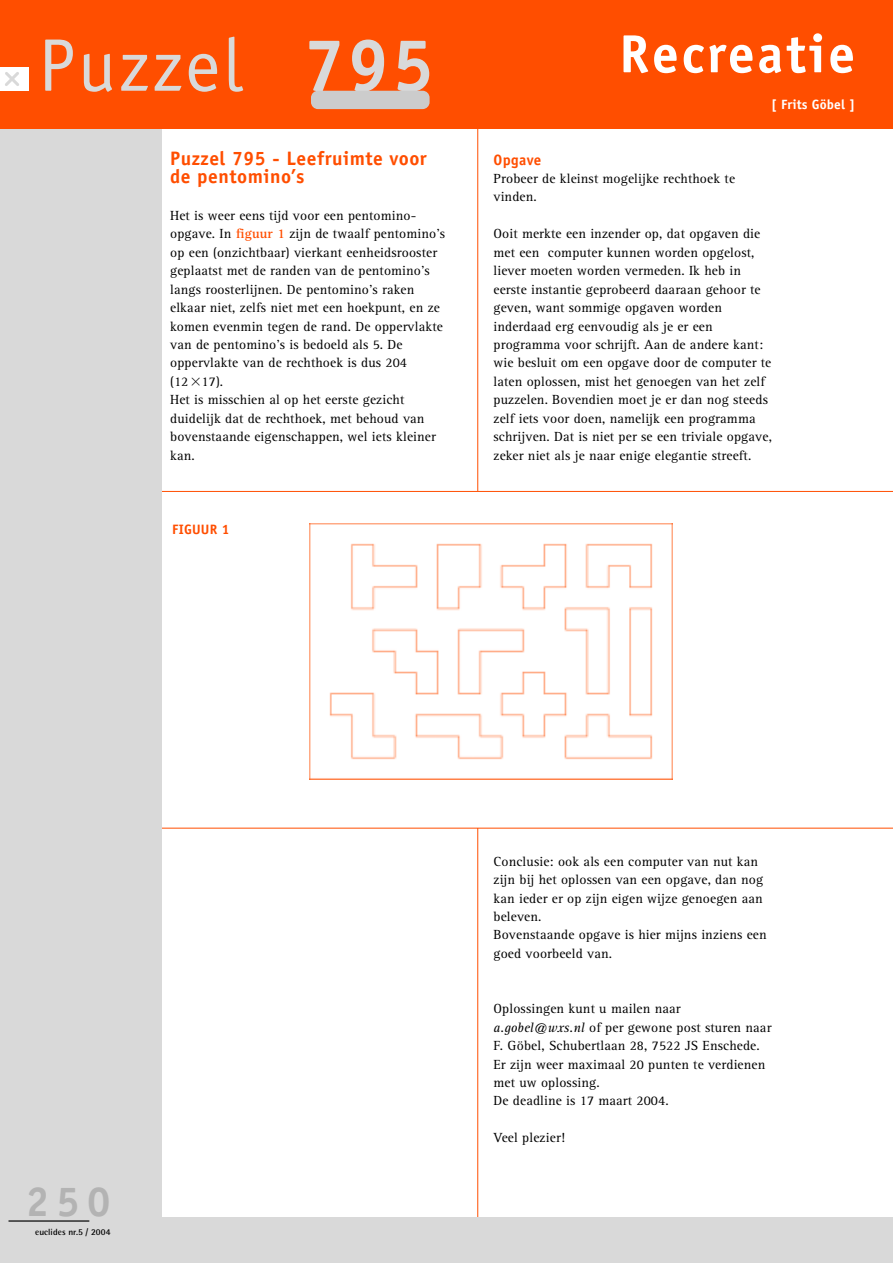
<style>
.page{position:relative;width:893px;height:1263px;background:#fff}
.page>*{position:absolute;margin:0;border:0;box-sizing:border-box;transform-origin:0 0}
.t1{font:74.7px "Officina Sans";letter-spacing:.04em;color:#d9d9d9}
.t2{font:700 53.85px "Officina Sans";letter-spacing:.05em;color:#fff}
.t3{font:700 42px "Officina Sans";color:#b3b3b3}
.t4{font:700 19.5px/18.5px "Officina Sans";letter-spacing:.025em;color:#ff4e00}
.t5{font:700 15px "Officina Sans";letter-spacing:.025em;color:#ff4e00}
.t6{font:13.65px/18.5px "Rotis Serif";letter-spacing:.01em;color:#000}
.t7{font:700 13.65px "Officina Sans";letter-spacing:.015em;color:#ff4e00}
.t8{font:700 13.5px "Officina Sans";letter-spacing:.01em;color:#fff}
.t9{font:700 9px "Rotis Semi Sans";letter-spacing:.01em;color:#000}
.s1{font-weight:700}
.s2{font-weight:700;color:#ff4e00}
.s3{font-style:italic}
</style>
<div class="page">
<hr style="left:477px;top:123px;width:1px;height:1094px;background:#ff4e00">
<svg style="left:162px;top:491px;width:730px;height:337px"></svg>
<div style="left:0;top:1217px;width:892px;height:46px;background:#d9d9d9"></div>
<div style="left:0;top:0;width:162px;height:1263px;background:#d9d9d9"></div>
<div style="left:0;top:0;width:892px;height:129px;background:#ff4e00"></div>
<div style="left:0;top:67px;width:28px;height:24px;background:#fff"></div>
<svg style="left:5px;top:72px;width:14px;height:14px"></svg>
<hr style="left:9px;top:1220px;width:80px;height:2px;background:#000">
<div style="left:311px;top:91px;width:118px;height:18px;background:#ccc;border-radius:7px"></div>
<h1 class="t1" style="left:38px;top:37px;width:397px">Puzzel <span class="s1">795</span></h1>
<h2 class="t2" style="left:619px;top:33px;width:237px">Recreatie</h2>
<p class="t8" style="left:771px;top:99px;width:85px">[ Frits Göbel ]</p>
<h3 class="t4" style="left:170px;top:150px;width:258px">Puzzel 795 - Leefruimte voor de pentomino’s</h3>
<p class="t6" style="left:170px;top:207px;width:276px">Het is weer eens tijd voor een pentomino&shy;opgave. In <span class="s2">figuur 1</span> zijn de twaalf pentomino’s op een (onzichtbaar) vierkant eenheidsrooster geplaatst met de randen van de pentomino’s langs roosterlijnen. De pentomino’s raken elkaar niet, zelfs niet met een hoekpunt, en ze komen evenmin tegen de rand. De oppervlakte van de pentomino’s is bedoeld als 5. De oppervlakte van de rechthoek is dus 204<br>(12 17).<br>Het is misschien al op het eerste gezicht duidelijk dat de rechthoek, met behoud van bovenstaande eigenschappen, wel iets kleiner kan.</p>
<p class="t7" style="left:172px;top:524px;width:59px">FIGUUR 1</p>
<p class="t5" style="left:493px;top:154px;width:49px">Opgave</p>
<p class="t6" style="left:493px;top:170px;width:243px">Probeer de kleinst mogelijke rechthoek te vinden.</p>
<p class="t6" style="left:493px;top:226px;width:280px">Ooit merkte een inzender op, dat opgaven die met een computer kunnen worden opgelost, liever moeten worden vermeden. Ik heb in eerste instantie geprobeerd daaraan gehoor te geven, want sommige opgaven worden inderdaad erg eenvoudig als je er een programma voor schrijft. Aan de andere kant: wie besluit om een opgave door de computer te laten oplossen, mist het genoegen van het zelf puzzelen. Bovendien moet je er dan nog steeds zelf iets voor doen, namelijk een programma schrijven. Dat is niet per se een triviale opgave, zeker niet als je naar enige elegantie streeft.</p>
<h3 class="t3" style="left:26px;top:1186px;width:86px">250</h3>
<p class="t9" style="left:35px;top:1228px;width:77px">euclides nr.5 / 2004</p>
<p class="t6" style="left:493px;top:853px;width:275px">Conclusie: ook als een computer van nut kan zijn bij het oplossen van een opgave, dan nog kan ieder er op zijn eigen wijze genoegen aan beleven.<br>Bovenstaande opgave is hier mijns inziens een goed voorbeeld van.</p>
<p class="t6" style="left:493px;top:1001px;width:279px">Oplossingen kunt u mailen naar <span class="s3">a.gobel@wxs.nl</span> of per gewone post sturen naar F. Göbel, Schubertlaan 28, 7522 JS Enschede.<br>Er zijn weer maximaal 20 punten te verdienen met uw oplossing.<br>De deadline is 17 maart 2004.</p>
<p class="t6" style="left:493px;top:1130px;width:73px">Veel plezier!</p>
</div>
